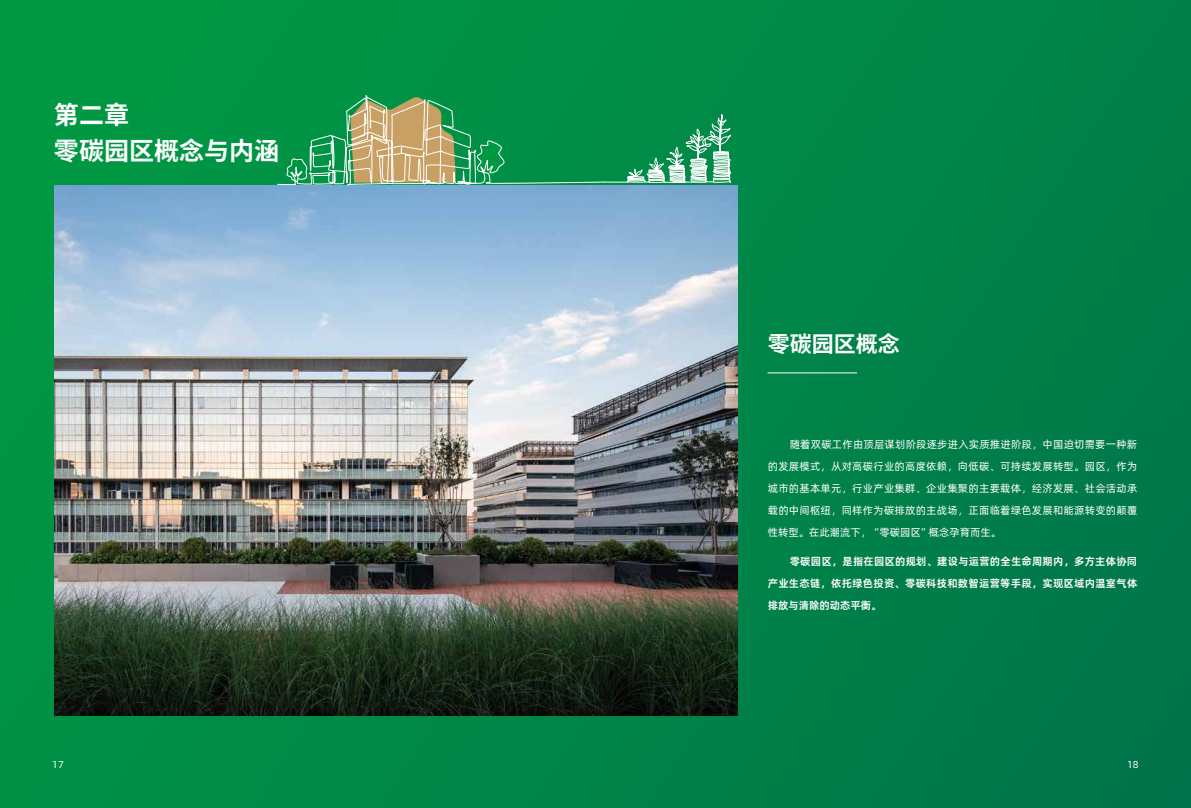
<style>
.page{position:relative;width:1191px;height:808px;background:#fff}
.page>*{position:absolute;margin:0;border:0;box-sizing:border-box;transform-origin:0 0}
.t1{font:700 25px "Source Han Sans CN";color:#fff}
.t2{font:700 22px "Source Han Sans CN";color:#fff}
.t3{font:10.5px/22px "Alibaba Pu Hui Ti 2 55 Regular";letter-spacing:.02em;color:#fff;text-align:justify}
.t4{font:10.5px/22px "Alibaba Pu Hui Ti 2 85 Bold";letter-spacing:.02em;color:#fff;text-align:justify}
.t5{font:10px "Alibaba Pu Hui Ti 2 55 Regular";color:#fff}
</style>
<div class="page">
<div style="left:0;top:0;width:1191px;height:808px;background:linear-gradient(to right,#009744,#007a4a)"></div>
<img style="left:54px;top:185px;width:684px;height:530px">
<hr style="left:767px;top:372px;width:89px;height:1px;background:#fff">
<svg style="left:277px;top:95px;width:455px;height:92px;background:#3d9e62"></svg>
<h1 class="t1" style="left:54px;top:101px;width:76px">第二章</h1>
<h1 class="t1" style="left:54px;top:136px;width:227px">零碳园区概念与内涵</h1>
<h2 class="t2" style="left:767px;top:331px;width:133px">零碳园区概念</h2>
<p class="t3" style="left:767px;top:433px;width:371px;text-indent:22px">随着双碳工作由顶层谋划阶段逐步进入实质推进阶段，中国迫切需要一种新的发展模式，从对高碳行业的高度依赖，向低碳、可持续发展转型。园区，作为城市的基本单元，行业产业集群、企业集聚的主要载体，经济发展、社会活动承载的中间枢纽，同样作为碳排放的主战场，正面临着绿色发展和能源转变的颠覆性转型。在此潮流下，“零碳园区”概念孕育而生。</p>
<p class="t4" style="left:767px;top:550px;width:371px;text-indent:22px">零碳园区，是指在园区的规划、建设与运营的全生命周期内，多方主体协同产业生态链，依托绿色投资、零碳科技和数智运营等手段，实现区域内温室气体排放与清除的动态平衡。</p>
<p class="t5" style="left:52px;top:757px;width:13px">17</p>
<p class="t5" style="left:1127px;top:757px;width:13px">18</p>
</div>
